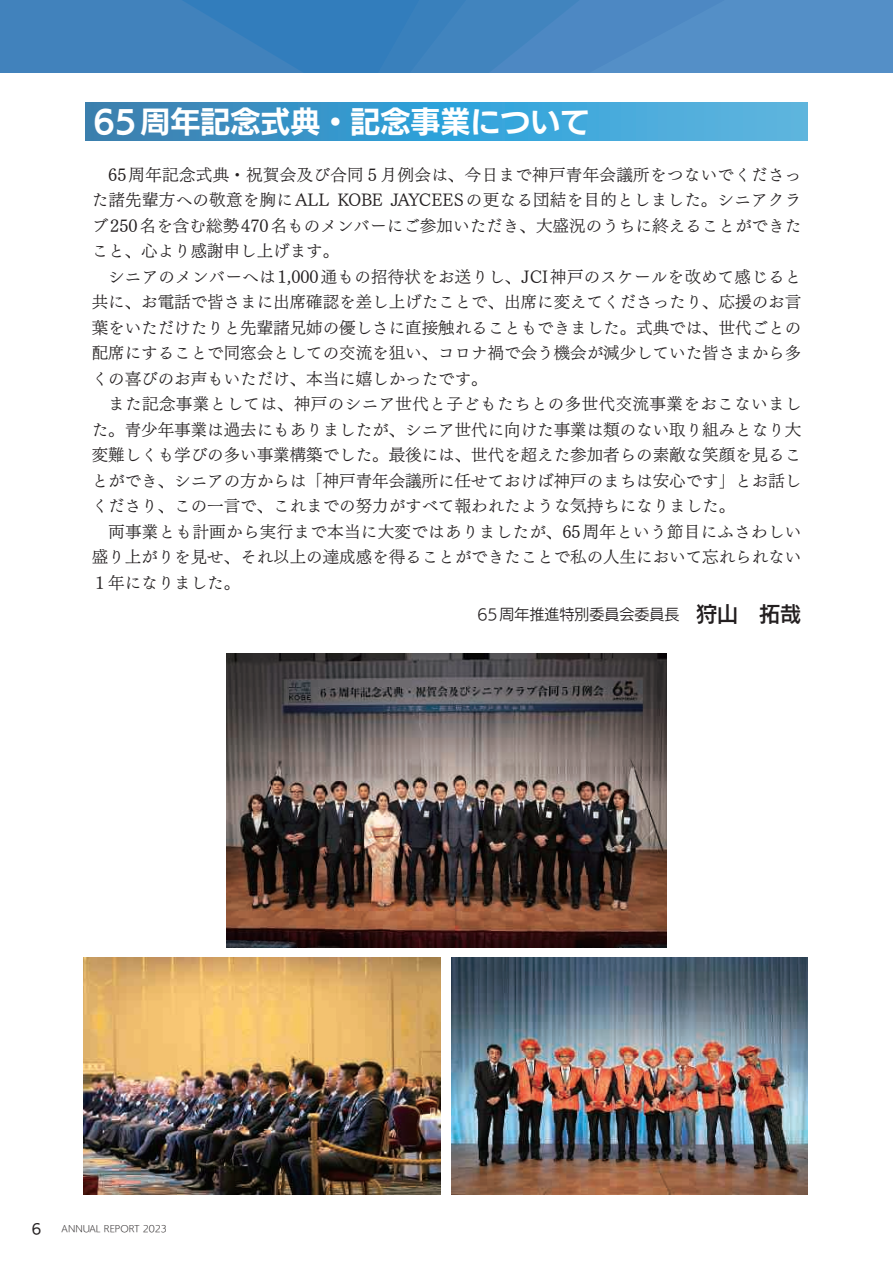
<style>
.page{position:relative;width:893px;height:1263px;background:#fff}
.page>*{position:absolute;margin:0;border:0;box-sizing:border-box;transform-origin:0 0}
.t1{font:30px "UD Kakugo Large Pro B";color:#fff}
.t2{font:16.5px/25.5px "UD Mincho Pro L";color:#231f20;text-align:justify}
.t3{font:15px "UD Kakugo Large Pro R";color:#231f20}
.t4{font:13.8px "UD Kakugo Large Pro M";color:#231f20}
.t5{font:9px "UD Kakugo Large Pro L";color:#231f20}
.s1{font-family:"UD Kakugo Large Pro DB";font-size:21px}
</style>
<div class="page">
<svg style="left:482px;top:0;width:410px;height:72px;background:#4f8bc4"></svg>
<svg style="left:85px;top:102px;width:723px;height:39px;background:#3f9dcf"></svg>
<img style="left:84px;top:957px;width:356px;height:238px">
<img style="left:226px;top:653px;width:441px;height:294px">
<img style="left:452px;top:957px;width:356px;height:238px">
<svg style="left:0;top:0;width:482px;height:72px;background:#3b80bc"></svg>
<svg style="left:892px;top:0;width:1px;height:72px"></svg>
<h1 class="t1" style="left:94px;top:96px;width:498px">65周年記念式典・記念事業について</h1>
<p class="t2" style="left:92px;top:161px;width:711px;text-indent:16px">65周年記念式典・祝賀会及び合同５月例会は、今日まで神戸青年会議所をつないでくださった諸先輩方への敬意を胸にALL KOBE JAYCEESの更なる団結を目的としました。シニアクラブ 250名を含む総勢 470名ものメンバーにご参加いただき、大盛況のうちに終えることができたこと、心より感謝申し上げます。</p>
<p class="t2" style="left:92px;top:263px;width:711px;text-indent:16px">シニアのメンバーへは1,000通もの招待状をお送りし、JCI神戸のスケールを改めて感じると共に、お電話で皆さまに出席確認を差し上げたことで、出席に変えてくださったり、応援のお言葉をいただけたりと先輩諸兄姉の優しさに直接触れることもできました。式典では、世代ごとの配席にすることで同窓会としての交流を狙い、コロナ禍で会う機会が減少していた皆さまから多くの喜びのお声もいただけ、本当に嬉しかったです。</p>
<p class="t2" style="left:92px;top:390px;width:711px;text-indent:16px">また記念事業としては、神戸のシニア世代と子どもたちとの多世代交流事業をおこないました。青少年事業は過去にもありましたが、シニア世代に向けた事業は類のない取り組みとなり大変難しくも学びの多い事業構築でした。最後には、世代を超えた参加者らの素敵な笑顔を見ることができ、シニアの方からは「神戸青年会議所に任せておけば神戸のまちは安心です」とお話しくださり、この一言で、これまでの努力がすべて報われたような気持ちになりました。</p>
<p class="t2" style="left:92px;top:518px;width:711px;text-indent:16px">両事業とも計画から実行まで本当に大変ではありましたが、65周年という節目にふさわしい盛り上がりを見せ、それ以上の達成感を得ることができたことで私の人生において忘れられない１年になりました。</p>
<p class="t3" style="left:477px;top:602px;width:325px">65周年推進特別委員会委員長 <span class="s1">狩山　拓哉</span></p>
<p class="t4" style="left:32px;top:1217px;width:11px">6</p>
<p class="t5" style="left:62px;top:1221px;width:107px">ANNUAL REPORT 2023</p>
</div>
